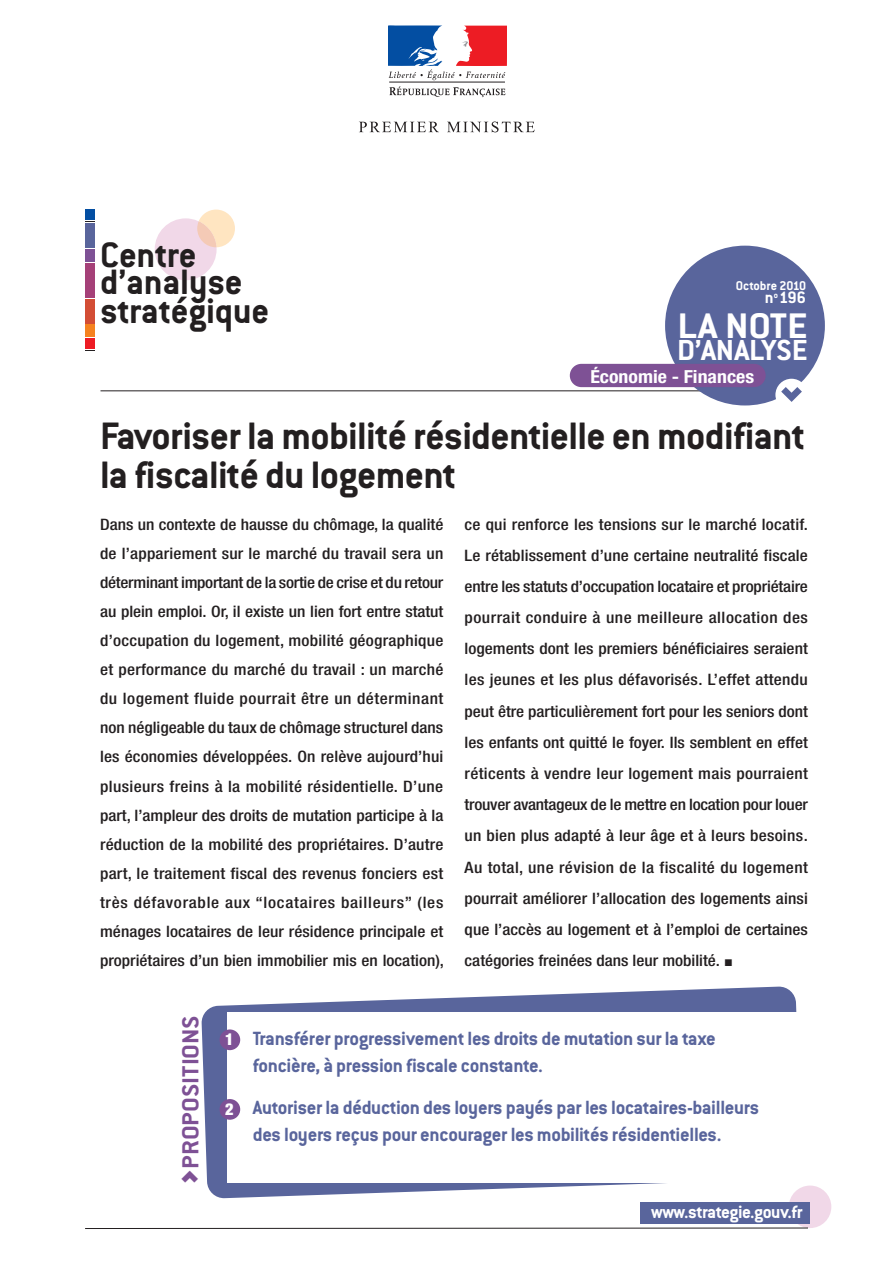
<style>
.page{position:relative;width:893px;height:1263px;background:#fff}
.page>*{position:absolute;margin:0;border:0;box-sizing:border-box;transform-origin:0 0}
.t1{font:700 55.5px "Agenda";color:#59659c}
.t2{font:700 44.25px "Agenda";color:#7e5195}
.t3{font:42px/39px "Conduit ITCTT Bold";letter-spacing:-.015em;color:#231f20}
.t4{font:39px "Conduit ITCTT Bold";letter-spacing:-.005em;color:#fff;scale:1.1 1}
.t5{font:700 38.7px/29.2px "Conduit ITC";letter-spacing:-.005em;color:#231f20}
.t6{font:31.8px "Conduit ITCTT Bold";letter-spacing:-.01em;color:#fff;scale:1.05 1}
.t7{font:25.5px "Conduit ITCTT Bold";color:#7e5195;scale:1.1 1}
.t8{font:21px/27px "Conduit ITCTT Bold";letter-spacing:-.015em;color:#59659c}
.t9{font:19.5px "Conduit ITCTT Bold";letter-spacing:-.025em;color:#fff}
.t10{font:18.15px "Conduit ITCTT Bold";color:#fff}
.t11{font:700 condensed 18px "Helvetica Neue LT";color:#fff;scale:1.1 1}
.t12{font:900 condensed 16.35px "Helvetica Neue LT";color:#fff}
.t13{font:500 condensed 15.75px/29.1px "Helvetica Neue LT";color:#231f20;text-align:justify;scale:1.1 1}
.t14{font:13.95px "Conduit ITCTT Bold";color:#fff}
.s1{font-family:"European Pi Three";font-weight:400;font-stretch:normal}
</style>
<div class="page">
<svg style="left:201px;top:986px;width:596px;height:212px;fill:#59659c"></svg>
<div style="left:227px;top:1012px;width:615px;height:170px;background:#fff"></div>
<hr style="left:100px;top:390px;width:685px;height:1px;background:#231f20">
<div style="left:665px;top:246px;width:160px;height:159px;background:#59659c;border-radius:50%"></div>
<div style="left:570px;top:364px;width:196px;height:23px;background:#7e5195;border-radius:12px"></div>
<div style="left:789px;top:1185px;width:42px;height:43px;background:#f1d8e8;border-radius:50%"></div>
<div style="left:641px;top:1202px;width:169px;height:21px;background:#59659c"></div>
<svg style="left:85px;top:1227px;width:723px;height:2px"></svg>
<div style="left:775px;top:379px;width:33px;height:32px;background:#fff;border-radius:50%"></div>
<div style="left:220px;top:1029px;width:20px;height:21px;background:#7e5195;border-radius:50%"></div>
<div style="left:220px;top:1099px;width:20px;height:21px;background:#7e5195;border-radius:50%"></div>
<div style="left:85px;top:210px;width:10px;height:10px;background:#034ea2"></div>
<div style="left:85px;top:338px;width:10px;height:11px;background:#ed1c24"></div>
<div style="left:85px;top:223px;width:10px;height:25px;background:#59659c"></div>
<div style="left:85px;top:249px;width:10px;height:12px;background:#7e5195"></div>
<div style="left:85px;top:263px;width:10px;height:35px;background:#a54078"></div>
<div style="left:85px;top:299px;width:10px;height:24px;background:#d34d35"></div>
<div style="left:85px;top:325px;width:10px;height:12px;background:#f5821f"></div>
<div style="left:155px;top:218px;width:62px;height:62px;background:#f1d8e8;border-radius:50%"></div>
<svg style="left:197px;top:210px;width:38px;height:37px"></svg>
<div style="left:388px;top:26px;width:118px;height:71px;background:linear-gradient(to right,#fefefe,#fff)"></div>
<svg style="left:359px;top:122px;width:80px;height:10px"></svg>
<svg style="left:447px;top:121px;width:88px;height:11px"></svg>
<svg style="left:389px;top:86px;width:116px;height:11px"></svg>
<hr style="left:389px;top:82px;width:116px;height:1px;background:#231f20">
<svg style="left:388px;top:26px;width:119px;height:54px"></svg>
<h3 class="t5" style="left:100px;top:245px;width:98px">Centre</h3>
<h3 class="t5" style="left:100px;top:272px;width:171px">d’analyse stratégique</h3>
<p class="t14" style="left:736px;top:281px;width:72px">Octobre 2010</p>
<p class="t10" style="left:765px;top:292px;width:43px">n<sup>o</sup>196</p>
<h3 class="t4" style="left:678px;top:313px;width:120px">LA NOTE</h3>
<h3 class="t6" style="left:677px;top:340px;width:126px">D’ANALYSE</h3>
<p class="t11" style="left:590px;top:370px;width:150px">Économie - Finances</p>
<h1 class="t1" style="left:816px;top:384px;width:21px;rotate:90deg">&gt;</h1>
<h3 class="t3" style="left:100px;top:420px;width:707px">Favoriser la mobilité résidentielle en modifiant la fiscalité du logement</h3>
<p class="t13" style="left:100px;top:511px;width:314px">Dans un contexte de hausse du chômage, la qualité de l’appariement sur le marché du travail sera un déterminant important de la sortie de crise et du retour au plein emploi. Or, il existe un lien fort entre statut d’occupation du logement, mobilité géographique et performance du marché du travail : un marché du logement fluide pourrait être un déterminant non négligeable du taux de chômage structurel dans les économies développées. On relève aujourd’hui plusieurs freins à la mobilité résidentielle. D’une part, l’ampleur des droits de mutation participe à la réduction de la mobilité des propriétaires. D’autre part, le traitement fiscal des revenus fonciers est très défavorable aux “locataires bailleurs” (les ménages locataires de leur résidence principale et propriétaires d’un bien immobilier mis en location),</p>
<p class="t13" style="left:465px;top:510px;width:314px;line-height:31.2px">ce qui renforce les tensions sur le marché locatif.<br>Le rétablissement d’une certaine neutralité fiscale entre les statuts d’occupation locataire et propriétaire pourrait conduire à une meilleure allocation des logements dont les premiers bénéficiaires seraient les jeunes et les plus défavorisés. L’effet attendu peut être particulièrement fort pour les seniors dont les enfants ont quitté le foyer. Ils semblent en effet réticents à vendre leur logement mais pourraient trouver avantageux de le mettre en location pour louer un bien plus adapté à leur âge et à leurs besoins.<br>Au total, une révision de la fiscalité du logement pourrait améliorer l’allocation des logements ainsi que l’accès au logement et à l’emploi de certaines catégories freinées dans leur mobilité. <span class="s1">g</span></p>
<h3 class="t7" style="left:182px;top:1168px;width:141px;rotate:-90deg">PROPOSITIONS</h3>
<h2 class="t2" style="left:170px;top:1185px;width:17px;rotate:-90deg">&gt;</h2>
<p class="t12" style="left:225px;top:1033px;width:10px">1</p>
<p class="t12" style="left:225px;top:1103px;width:10px">2</p>
<h3 class="t8" style="left:253px;top:1027px;width:464px">Transférer progressivement les droits de mutation sur la taxe foncière, à pression fiscale constante.</h3>
<h3 class="t8" style="left:253px;top:1096px;width:508px">Autoriser la déduction des loyers payés par les locataires-bailleurs des loyers reçus pour encourager les mobilités résidentielles.</h3>
<p class="t9" style="left:651px;top:1206px;width:153px">www.strategie.gouv.fr</p>
</div>
